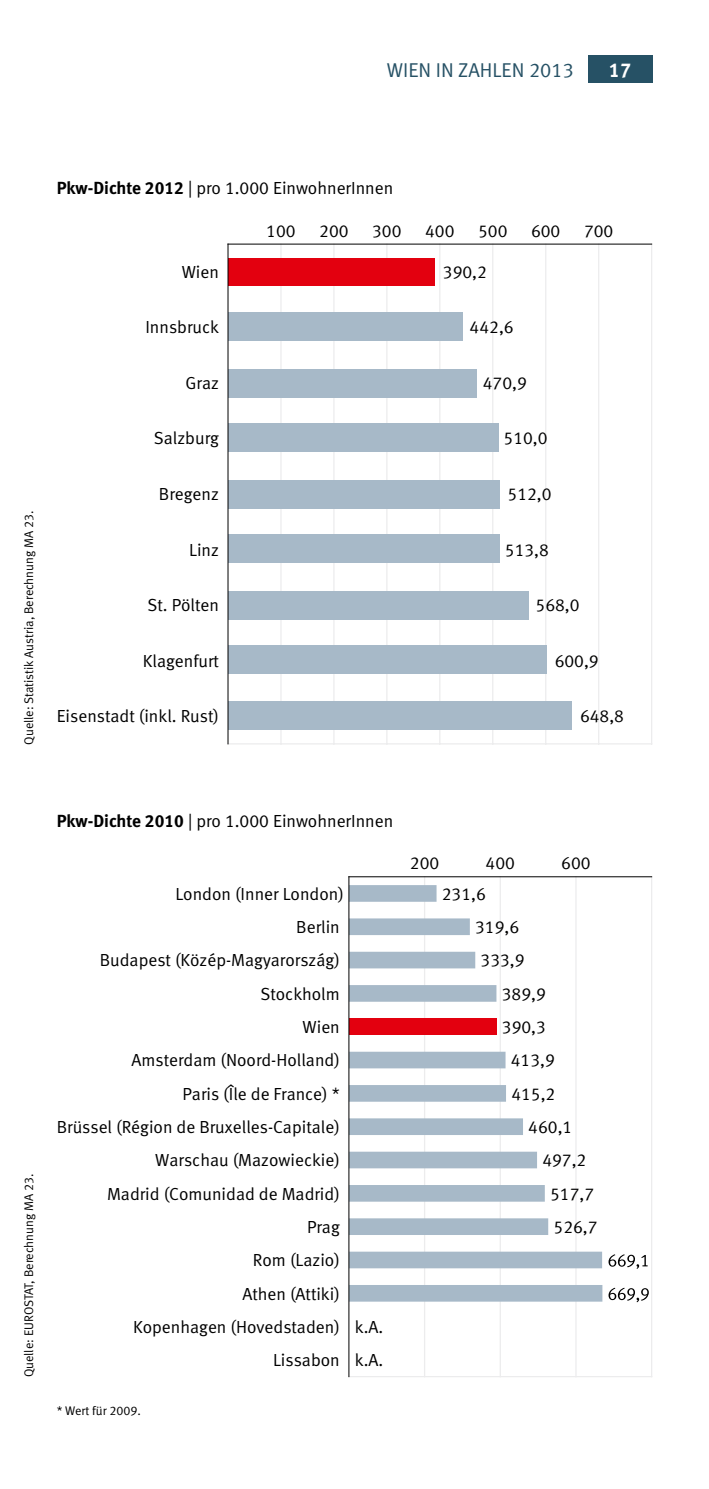
<style>
.page{position:relative;width:709px;height:1489px;background:#fff}
.page>*{position:absolute;margin:0;border:0;box-sizing:border-box;transform-origin:0 0}
.t1{font:20px "Meta Normal LF";color:#265165}
.t2{font:20px "Meta Bold LF";color:#fff}
.t3{font:17.5px/33.2px "Meta Normal LF";color:#000}
.t4{font:12.5px "Meta Normal LF";color:#000}
.s1{font-family:"Meta Bold LF"}
</style>
<div class="page">
<div style="left:588px;top:56px;width:64px;height:27px;background:#265165"></div>
<hr style="left:651px;top:244px;width:1px;height:499px;background:#ececed">
<hr style="left:280px;top:244px;width:1px;height:499px;background:#ececed">
<hr style="left:333px;top:244px;width:1px;height:499px;background:#ececed">
<hr style="left:386px;top:244px;width:1px;height:499px;background:#ececed">
<hr style="left:439px;top:244px;width:1px;height:499px;background:#ececed">
<hr style="left:492px;top:244px;width:1px;height:499px;background:#ececed">
<hr style="left:545px;top:244px;width:1px;height:499px;background:#ececed">
<hr style="left:598px;top:244px;width:1px;height:499px;background:#ececed">
<hr style="left:228px;top:743px;width:423px;height:1px;background:#ececed">
<hr style="left:228px;top:244px;width:423px;height:1px;background:#000">
<div style="left:228px;top:258px;width:206px;height:28px;background:#e3000f"></div>
<div style="left:228px;top:701px;width:343px;height:29px;background:#a7b9c8"></div>
<div style="left:228px;top:645px;width:318px;height:28px;background:#a7b9c8"></div>
<div style="left:228px;top:591px;width:300px;height:28px;background:#a7b9c8"></div>
<div style="left:228px;top:534px;width:271px;height:28px;background:#a7b9c8"></div>
<div style="left:228px;top:480px;width:271px;height:28px;background:#a7b9c8"></div>
<div style="left:228px;top:423px;width:270px;height:29px;background:#a7b9c8"></div>
<div style="left:228px;top:369px;width:248px;height:28px;background:#a7b9c8"></div>
<div style="left:228px;top:313px;width:234px;height:28px;background:#a7b9c8"></div>
<hr style="left:227px;top:244px;width:1px;height:499px;background:#000">
<hr style="left:424px;top:876px;width:1px;height:500px;background:#ececed">
<hr style="left:499px;top:876px;width:2px;height:500px;background:#ececed">
<hr style="left:575px;top:876px;width:1px;height:500px;background:#ececed">
<hr style="left:651px;top:876px;width:1px;height:500px;background:#ececed">
<hr style="left:349px;top:1375px;width:302px;height:2px;background:#ececed">
<hr style="left:349px;top:876px;width:302px;height:1px;background:#000">
<svg style="left:349px;top:885px;width:253px;height:416px"></svg>
<svg style="left:608px;top:1254px;width:39px;height:14px"></svg>
<svg style="left:608px;top:1287px;width:41px;height:15px"></svg>
<hr style="left:348px;top:876px;width:1px;height:500px;background:#000">
<p class="t1" style="left:387px;top:59px;width:188px">WIEN IN ZAHLEN 2013</p>
<p class="t2" style="left:609px;top:58px;width:24px">17</p>
<p class="t4" style="left:22px;top:744px;width:235px;rotate:-90deg">Quelle: Statistik Austria, Berechnung MA 23.</p>
<h3 class="t3" style="left:57px;top:171px;width:338px"><span class="s1">Pkw-Dichte 2012</span> | pro 1.000 EinwohnerInnen</h3>
<p class="t3" style="left:266px;top:214px;width:31px">100</p>
<p class="t3" style="left:319px;top:214px;width:31px">200</p>
<p class="t3" style="left:372px;top:214px;width:31px">300</p>
<p class="t3" style="left:425px;top:214px;width:31px">400</p>
<p class="t3" style="left:478px;top:214px;width:31px">500</p>
<p class="t3" style="left:531px;top:214px;width:31px">600</p>
<p class="t3" style="left:182px;top:255px;width:39px">Wien</p>
<p class="t3" style="left:443px;top:255px;width:46px">390,2</p>
<p class="t3" style="left:145px;top:310px;width:75px">Innsbruck</p>
<p class="t3" style="left:469px;top:310px;width:46px">442,6</p>
<p class="t3" style="left:185px;top:366px;width:35px">Graz</p>
<p class="t3" style="left:483px;top:366px;width:46px">470,9</p>
<p class="t3" style="left:154px;top:421px;width:67px">Salzburg</p>
<p class="t3" style="left:503px;top:421px;width:46px">510,0</p>
<p class="t3" style="left:159px;top:477px;width:62px">Bregenz</p>
<p class="t3" style="left:189px;top:532px;width:31px">Linz</p>
<p class="t3" style="left:507px;top:477px;width:46px">512,0</p>
<p class="t3" style="left:505px;top:532px;width:46px">513,8</p>
<p class="t3" style="left:584px;top:214px;width:31px">700</p>
<p class="t3" style="left:147px;top:588px;width:73px">St. Pölten</p>
<p class="t3" style="left:143px;top:643px;width:78px">Klagenfurt</p>
<p class="t3" style="left:57px;top:699px;width:164px">Eisenstadt (inkl. Rust)</p>
<p class="t3" style="left:535px;top:588px;width:46px">568,0</p>
<p class="t3" style="left:554px;top:643px;width:46px">600,9</p>
<p class="t3" style="left:580px;top:699px;width:46px">648,8</p>
<p class="t4" style="left:22px;top:1377px;width:205px;rotate:-90deg">Quelle: EUROSTAT, Berechnung MA 23.</p>
<h3 class="t3" style="left:57px;top:804px;width:338px"><span class="s1">Pkw-Dichte 2010</span> | pro 1.000 EinwohnerInnen</h3>
<p class="t3" style="left:410px;top:846px;width:31px">200</p>
<p class="t3" style="left:485px;top:846px;width:31px">400</p>
<p class="t3" style="left:561px;top:846px;width:31px">600</p>
<p class="t3" style="left:57px;top:876px;width:289px;text-align:right">London (Inner London)<br>Berlin<br>Budapest (Közép-Magyarország)<br>Stockholm<br>Wien<br>Amsterdam (Noord-Holland)<br>Paris (Île de France) *<br>Brüssel (Région de Bruxelles-Capitale)<br>Warschau (Mazowieckie)<br>Madrid (Comunidad de Madrid)<br>Prag<br>Rom (Lazio)<br>Athen (Attiki)<br>Kopenhagen (Hovedstaden)<br>Lissabon</p>
<p class="t3" style="left:442px;top:876px;width:46px">231,6</p>
<p class="t3" style="left:475px;top:910px;width:46px">319,6</p>
<p class="t3" style="left:480px;top:943px;width:46px">333,9</p>
<p class="t3" style="left:502px;top:976px;width:46px">389,9</p>
<p class="t3" style="left:502px;top:1010px;width:46px">390,3</p>
<p class="t3" style="left:511px;top:1043px;width:46px">413,9</p>
<p class="t3" style="left:511px;top:1076px;width:46px">415,2</p>
<p class="t3" style="left:528px;top:1110px;width:46px">460,1</p>
<p class="t3" style="left:542px;top:1143px;width:46px">497,2</p>
<p class="t3" style="left:550px;top:1176px;width:46px">517,7</p>
<p class="t3" style="left:553px;top:1209px;width:46px">526,7</p>
<p class="t3" style="left:355px;top:1309px;width:30px">k.A. k.A.</p>
<p class="t4" style="left:57px;top:1402px;width:86px">* Wert für 2009.</p>
</div>
